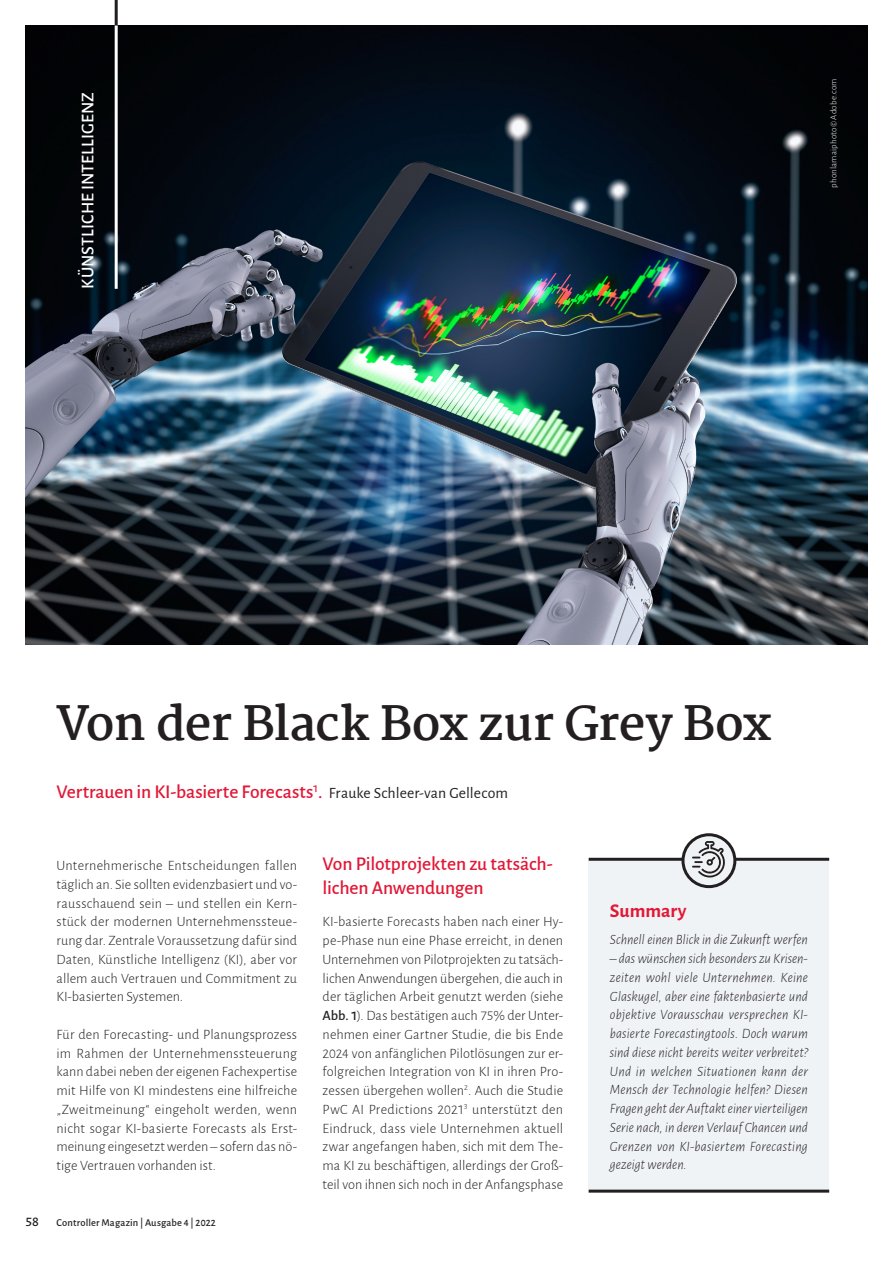
<style>
.page{position:relative;width:893px;height:1263px;background:#fff}
.page>*{position:absolute;margin:0;border:0;box-sizing:border-box;transform-origin:0 0}
._02_Headline_40_pt{font:700 46.5px "Martel";letter-spacing:-.01em;color:#231f20}
._02_Subhead{font:500 19.5px "Alegreya Sans";letter-spacing:-.005em;color:#e21736}
._01_Zwischenheadline{font:500 19.5px/24px "Alegreya Sans";letter-spacing:-.005em;color:#e21736}
._04_Summary_Head{font:700 19.5px "Alegreya Sans";color:#e21736}
._03_Kapitel{font:500 18px "Alegreya Sans";letter-spacing:.005em;color:#fff}
._01_Fließtext{font:300 14.25px/18.8px "Alegreya Sans";color:#231f20;text-align:justify}
._04_Summary_Text{font:italic 300 14.25px/18.8px "Alegreya Sans";letter-spacing:.005em;color:#231f20;text-align:justify}
.t1{font:500 10.5px "Alegreya Sans";letter-spacing:.015em;color:#231f20}
._03_Fotonachweis{font:300 9px "Alegreya Sans";letter-spacing:.015em;color:#fff}
.s1{font-weight:400;font-size:15.75px;color:#231f20}
.s2{font-size:14.25px}
.s3{font-weight:500}
</style>
<div class="page">
<img style="left:26px;top:26px;width:841px;height:619px">
<hr style="left:115px;top:0;width:3px;height:26px;background:#231f20">
<hr style="left:115px;top:26px;width:3px;height:263px;background:#fff">
<div style="left:589px;top:861px;width:240px;height:331px;background:#f0f3f6"></div>
<hr style="left:589px;top:858px;width:240px;height:3px;background:#231f20">
<svg style="left:683px;top:835px;width:52px;height:52px"></svg>
<div style="left:681px;top:833px;width:55px;height:55px;border:3px solid #231f20;border-radius:50%"></div>
<svg style="left:692px;top:841px;width:35px;height:36px"></svg>
<hr style="left:589px;top:1189px;width:240px;height:3px;background:#231f20">
<p class="_03_Kapitel" style="left:75px;top:289px;width:198px;rotate:-90deg">KÜNSTLICHE INTELLIGENZ</p>
<p class="_03_Fotonachweis" style="left:827px;top:188px;width:110px;rotate:-90deg">phonlamaiphoto© Adobe.com</p>
<p class="_02_Headline_40_pt" style="left:57px;top:697px;width:716px">Von der Black Box zur Grey Box</p>
<p class="_02_Subhead" style="left:57px;top:778px;width:453px">Vertrauen in KI-basierte Forecasts<sup>1</sup>. <span class="s1">Frauke Schleer-van Gellecom</span></p>
<p class="_01_Fließtext" style="left:57px;top:856px;width:242px">Unternehmerische Entscheidungen fallen täglich an. Sie sollten evidenzbasiert und vo&shy;rausschauend sein – und stellen ein Kern&shy;stück der modernen Unternehmenssteue&shy;rung dar. Zentrale Voraussetzung dafür sind Daten, Künstliche Intelligenz (KI), aber vor allem auch Vertrauen und Commitment zu KI-basierten Systemen.</p>
<p class="_01_Fließtext" style="left:57px;top:1024px;width:242px">Für den Forecasting- und Planungsprozess im Rahmen der Unternehmenssteuerung kann dabei neben der eigenen Fachexpertise mit Hilfe von KI mindestens eine hilfreiche „Zweitmeinung“ eingeholt werden, wenn nicht sogar KI-basierte Forecasts als Erst&shy;meinung eingesetzt werden – sofern das nö&shy;tige Vertrauen vorhanden ist.</p>
<p class="t1" style="left:26px;top:1215px;width:192px"><span class="s2">58</span> Controller Magazin | Ausgabe 4 | 2022</p>
<p class="_01_Zwischenheadline" style="left:323px;top:851px;width:232px">Von Pilotprojekten zu tatsäch&shy;lichen Anwendungen</p>
<p class="_01_Fließtext" style="left:323px;top:912px;width:242px">KI-basierte Forecasts haben nach einer Hy&shy;pe-Phase nun eine Phase erreicht, in denen Unternehmen von Pilotprojekten zu tatsäch&shy;lichen Anwendungen übergehen, die auch in der täglichen Arbeit genutzt werden (siehe <span class="s3">Abb. 1</span>). Das bestätigen auch 75% der Unter&shy;nehmen einer Gartner Studie, die bis Ende 2024 von anfänglichen Pilotlösungen zur er&shy;folgreichen Integration von KI in ihren Pro&shy;zessen übergehen wollen<sup>2</sup>. Auch die Studie PwC AI Predictions 2021<sup>3</sup> unterstützt den Eindruck, dass viele Unternehmen aktuell zwar angefangen haben, sich mit dem The&shy;ma KI zu beschäftigen, allerdings der Groß&shy;teil von ihnen sich noch in der Anfangsphase</p>
<p class="_04_Summary_Head" style="left:610px;top:896px;width:78px">Summary</p>
<p class="_04_Summary_Text" style="left:610px;top:930px;width:200px">Schnell einen Blick in die Zukunft werfen</p>
<p class="_04_Summary_Text" style="left:610px;top:949px;width:200px">– das wünschen sich besonders zu Krisen&shy;zeiten wohl viele Unternehmen. Keine Glaskugel, aber eine faktenbasierte und objektive Vorausschau versprechen KI&shy;basierte Forecastingtools. Doch warum sind diese nicht bereits weiter verbreitet?<br>Und in welchen Situationen kann der Mensch der Technologie helfen? Diesen Fragen geht der Auftakt einer vierteiligen Serie nach, in deren Verlauf Chancen und Grenzen von KI-basiertem Forecasting gezeigt werden.</p>
</div>
